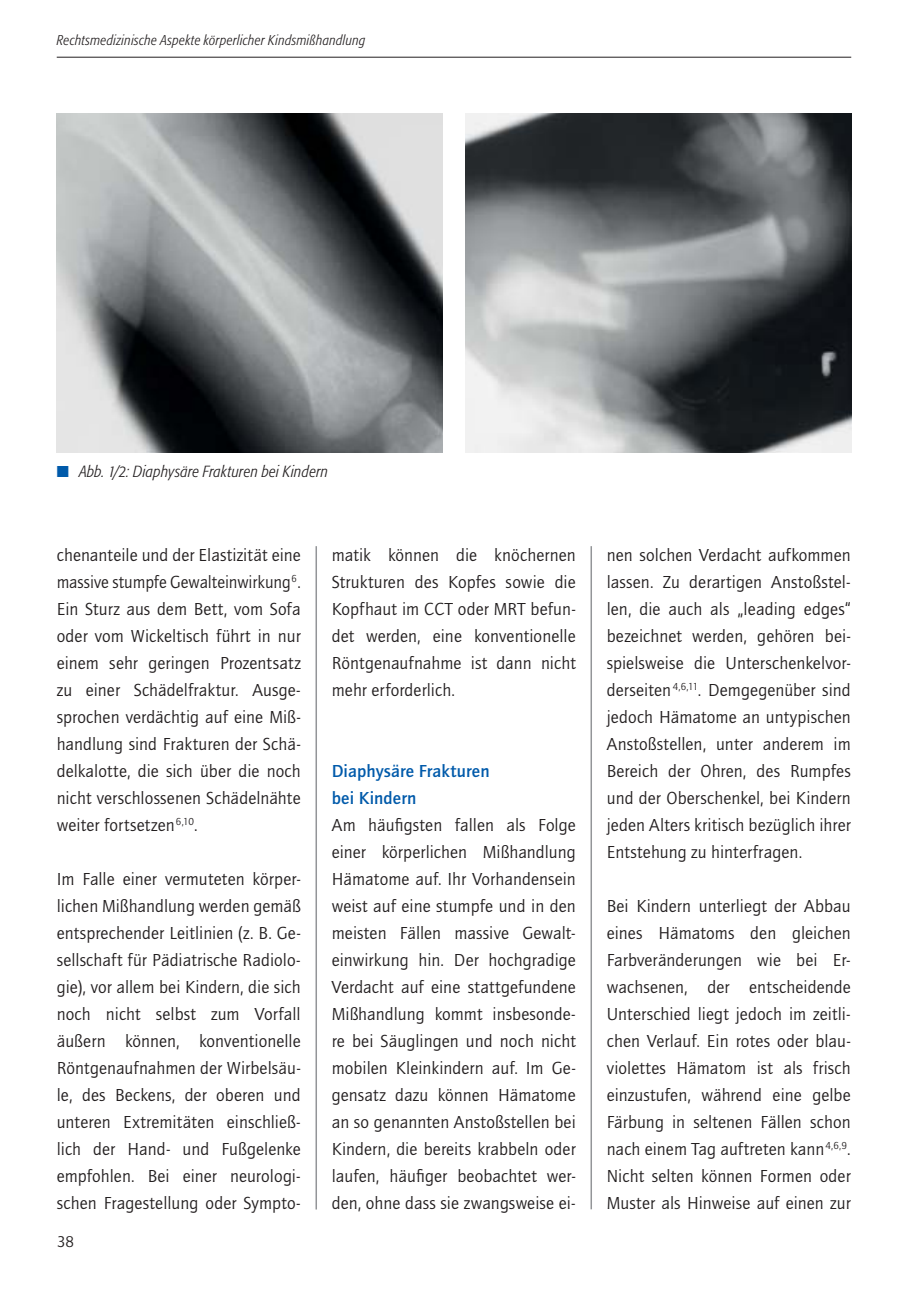
<style>
.page{position:relative;width:908px;height:1304px;background:#fff}
.page>*{position:absolute;margin:0;border:0;box-sizing:border-box;transform-origin:0 0}
.t1{font:18px/27px "Quay";letter-spacing:.005em;color:#231f20;text-align:justify}
.t2{font:700 18px/27px "Quay";letter-spacing:.01em;color:#005aaa}
.t3{font:italic 300 condensed 16px "Formata";letter-spacing:.015em;color:#231f20}
.t4{font:16px "Quay";color:#231f20}
.t5{font:italic 300 condensed 14px "Formata";letter-spacing:.025em;color:#231f20}
.s1{color:#005aaa}
</style>
<div class="page">
<hr style="left:590px;top:546px;width:1px;height:663px;background:#939598">
<hr style="left:315px;top:546px;width:2px;height:663px;background:#939598">
<hr style="left:57px;top:57px;width:793px;height:1px;background:#231f20">
<img style="left:57px;top:113px;width:385px;height:340px">
<img style="left:850px;top:113px;width:2px;height:340px">
<img style="left:465px;top:113px;width:385px;height:340px">
<p class="t5" style="left:57px;top:34px;width:310px">Rechtsmedizinische Aspekte körperlicher Kindsmißhandlung</p>
<p class="t3" style="left:57px;top:465px;width:273px"><span class="s1">■</span> Abb. 1/2: Diaphysäre Frakturen bei Kindern</p>
<p class="t1" style="left:57px;top:543px;width:245px">chenanteile und der Elastizität eine massive stumpfe Gewalteinwirkung<sup>6</sup>.<br>Ein Sturz aus dem Bett, vom Sofa oder vom Wickeltisch führt in nur einem sehr geringen Prozentsatz zu einer Schädelfraktur. Ausge&shy;sprochen verdächtig auf eine Miß&shy;handlung sind Frakturen der Schä&shy;delkalotte, die sich über die noch nicht verschlossenen Schädelnähte weiter fortsetzen<sup>6,10</sup>.</p>
<p class="t1" style="left:57px;top:867px;width:245px">Im Falle einer vermuteten körper&shy;lichen Mißhandlung werden gemäß entsprechender Leitlinien (z. B. Ge&shy;sellschaft für Pädiatrische Radiolo&shy;gie), vor allem bei Kindern, die sich noch nicht selbst zum Vorfall äußern können, konventionelle Röntgenaufnahmen der Wirbelsäu&shy;le, des Beckens, der oberen und unteren Extremitäten einschließ&shy;lich der Hand- und Fußgelenke empfohlen. Bei einer neurologi&shy;schen Fragestellung oder Sympto-</p>
<p class="t4" style="left:57px;top:1235px;width:19px">38</p>
<p class="t1" style="left:331px;top:543px;width:245px">matik können die knöchernen Strukturen des Kopfes sowie die Kopfhaut im CCT oder MRT befun&shy;det werden, eine konventionelle Röntgenaufnahme ist dann nicht mehr erforderlich.</p>
<p class="t2" style="left:331px;top:759px;width:159px">Diaphysäre Frakturen bei Kindern</p>
<p class="t1" style="left:331px;top:813px;width:245px">Am häufigsten fallen als Folge einer körperlichen Mißhandlung Hämatome auf. Ihr Vorhandensein weist auf eine stumpfe und in den meisten Fällen massive Gewalt&shy;einwirkung hin. Der hochgradige Verdacht auf eine stattgefundene Mißhandlung kommt insbesonde&shy;re bei Säuglingen und noch nicht mobilen Kleinkindern auf. Im Ge&shy;gensatz dazu können Hämatome an so genannten Anstoßstellen bei Kindern, die bereits krabbeln oder laufen, häufiger beobachtet wer&shy;den, ohne dass sie zwangsweise ei-</p>
<p class="t1" style="left:606px;top:543px;width:245px">nen solchen Verdacht aufkommen lassen. Zu derartigen Anstoßstel&shy;len, die auch als „leading edges“ bezeichnet werden, gehören bei&shy;spielsweise die Unterschenkelvor&shy;derseiten <sup>4,6,11</sup>. Demgegenüber sind jedoch Hämatome an untypischen Anstoßstellen, unter anderem im Bereich der Ohren, des Rumpfes und der Oberschenkel, bei Kindern jeden Alters kritisch bezüglich ihrer Entstehung zu hinterfragen.</p>
<p class="t1" style="left:606px;top:894px;width:245px">Bei Kindern unterliegt der Abbau eines Hämatoms den gleichen Farbveränderungen wie bei Er&shy;wachsenen, der entscheidende Unterschied liegt jedoch im zeitli&shy;chen Verlauf. Ein rotes oder blau&shy;violettes Hämatom ist als frisch einzustufen, während eine gelbe Färbung in seltenen Fällen schon nach einem Tag auftreten kann<sup>4,6,9</sup>.<br>Nicht selten können Formen oder Muster als Hinweise auf einen zur</p>
</div>
